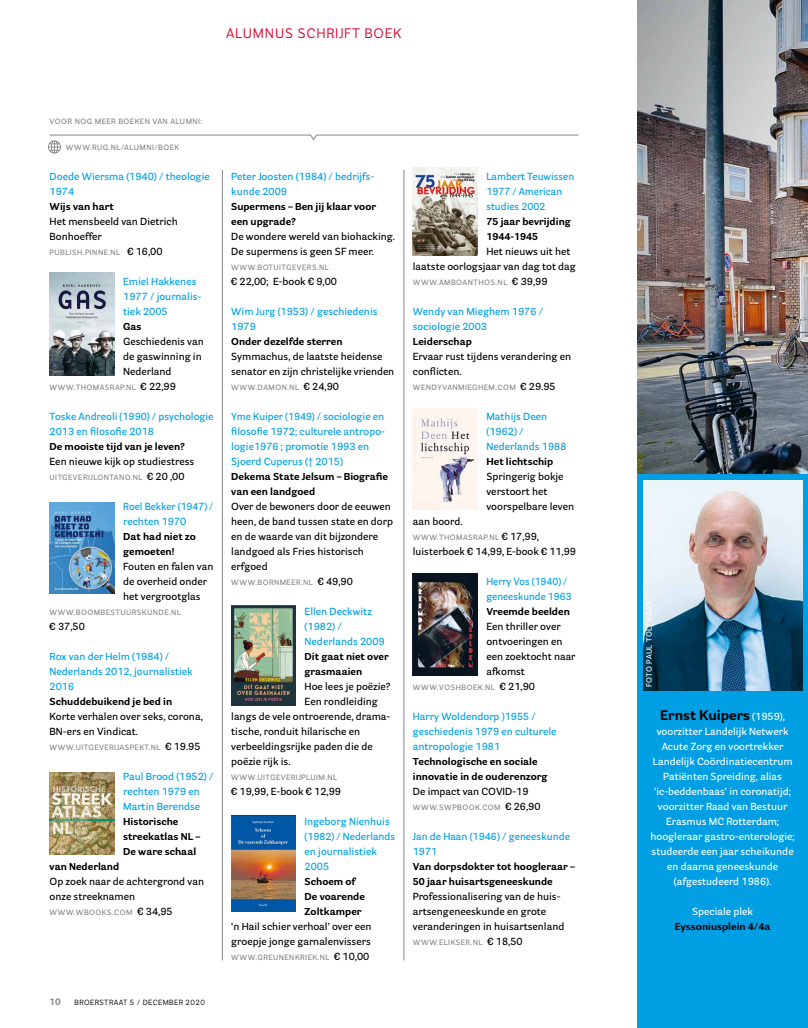
<style>
.page{position:relative;width:808px;height:1028px;background:#fff}
.page>*{position:absolute;margin:0;border:0;box-sizing:border-box;transform-origin:0 0}
.t1{font:700 13.75px "Parry Grotesque";color:#000}
.t2{font:13.75px "Parry Grotesque";letter-spacing:.06em;color:#e4032e}
.t3{font:600 10px/15px "Parry Grotesque";color:#000}
.t4{font:600 10px/15px "Parry Grotesque";color:#009fe3}
.t5{font:700 10px/15px "Parry Grotesque";color:#000}
.t6{font:600 10px/15px "Parry Grotesque";color:#fff;text-align:center}
.t7{font:600 10px/15px "Parry Grotesque";color:#009fe3;scale:.96 1}
.t8{font:700 9.38px "Parry Grotesque";color:#878686}
.t9{font:600 7.5px "Parry Grotesque";letter-spacing:.06em;color:#878686}
.t10{font:7.5px "Parry Grotesque";letter-spacing:.06em;color:#000}
.t11{font:600 7.5px "Parry Grotesque";letter-spacing:.06em;color:#fff}
.s1{font-size:10px;color:#000}
.s2{font-weight:600;font-size:10px;color:#fff}
</style>
<div class="page">
<img style="left:637px;top:0;width:171px;height:475px">
<hr style="left:404px;top:170px;width:1px;height:790px;background:#878686">
<hr style="left:222px;top:170px;width:1px;height:790px;background:#878686">
<img style="left:50px;top:273px;width:64px;height:102px">
<img style="left:50px;top:502px;width:64px;height:92px">
<img style="left:413px;top:168px;width:65px;height:87px">
<img style="left:413px;top:574px;width:65px;height:101px">
<img style="left:413px;top:409px;width:65px;height:100px">
<img style="left:231px;top:815px;width:65px;height:96px">
<img style="left:231px;top:605px;width:65px;height:100px">
<img style="left:50px;top:772px;width:64px;height:82px">
<svg style="left:48px;top:134px;width:531px;height:19px"></svg>
<div style="left:637px;top:475px;width:171px;height:553px;background:#009fe3"></div>
<img style="left:643px;top:480px;width:159px;height:210px">
<h1 class="t2" style="left:226px;top:24px;width:177px">ALUMNUS SCHRIJFT BOEK</h1>
<p class="t9" style="left:50px;top:116px;width:154px">VOOR NOG MEER BOEKEN VAN ALUMNI:</p>
<p class="t9" style="left:66px;top:143px;width:115px">WWW.RUG.NL/ALUMNI/BOEK</p>
<p class="t4" style="left:50px;top:169px;width:162px">Doede Wiersma (1940) / theologie<br>1974</p>
<p class="t5" style="left:50px;top:199px;width:66px">Wijs van hart</p>
<p class="t3" style="left:50px;top:214px;width:130px">Het mensbeeld van Dietrich<br>Bonhoeffer</p>
<p class="t9" style="left:50px;top:248px;width:114px">PUBLISH.PINNE.NL <span class="s1">€ 16,00</span></p>
<p class="t4" style="left:123px;top:274px;width:80px">Emiel Hakkenes<br>1977 / journalis&shy;tiek 2005</p>
<p class="t5" style="left:123px;top:319px;width:20px">Gas</p>
<p class="t3" style="left:123px;top:334px;width:82px">Geschiedenis van de gaswinning in<br>Nederland</p>
<p class="t9" style="left:50px;top:383px;width:128px">WWW.THOMASRAP.NL <span class="s1">€ 22,99</span></p>
<p class="t4" style="left:50px;top:409px;width:165px">Toske Andreoli (1990) / psychologie<br>2013 en filosofie 2018</p>
<p class="t5" style="left:50px;top:439px;width:137px">De mooiste tijd van je leven?</p>
<p class="t3" style="left:50px;top:454px;width:146px">Een nieuwe kijk op studiestress</p>
<p class="t9" style="left:50px;top:473px;width:136px">UITGEVERIJLONTANO.NL <span class="s1">€ 20 ,00</span></p>
<p class="t7" style="left:123px;top:499px;width:96px">Roel Bekker (1947) / rechten 1970</p>
<p class="t5" style="left:123px;top:529px;width:74px">Dat had niet zo gemoeten!</p>
<p class="t3" style="left:123px;top:559px;width:92px">Fouten en falen van de overheid onder het vergrootglas</p>
<p class="t9" style="left:50px;top:608px;width:133px">WWW.BOOMBESTUURSKUNDE.NL</p>
<p class="t3" style="left:50px;top:619px;width:37px">€ 37,50</p>
<p class="t4" style="left:50px;top:649px;width:145px">Rox van der Helm (1984) /<br>Nederlands 2012, journalistiek<br>2016</p>
<p class="t5" style="left:50px;top:694px;width:124px">Schuddebuikend je bed in</p>
<p class="t3" style="left:50px;top:709px;width:155px">Korte verhalen over seks, corona,<br>BN-ers en Vindicat.</p>
<p class="t9" style="left:50px;top:743px;width:152px">WWW.UITGEVERIJASPEKT.NL <span class="s1">€ 19.95</span></p>
<p class="t4" style="left:123px;top:769px;width:92px">Paul Brood (1952) / rechten 1979 en<br>Martin Berendse</p>
<p class="t5" style="left:123px;top:814px;width:79px">Historische streekatlas NL –<br>De ware schaal</p>
<p class="t5" style="left:50px;top:859px;width:71px">van Nederland</p>
<p class="t3" style="left:50px;top:874px;width:156px">Op zoek naar de achtergrond van onze streeknamen</p>
<p class="t9" style="left:50px;top:908px;width:125px">WWW.WBOOKS.COM <span class="s1">€ 34,95</span></p>
<p class="t8" style="left:50px;top:996px;width:13px">10</p>
<p class="t10" style="left:74px;top:998px;width:132px">BROERSTRAAT 5 / DECEMBER 2020</p>
<p class="t4" style="left:231px;top:169px;width:145px">Peter Joosten (1984) / bedrijfs&shy;kunde 2009</p>
<p class="t5" style="left:231px;top:199px;width:146px">Supermens – Ben jij klaar voor een upgrade?</p>
<p class="t3" style="left:231px;top:229px;width:165px">De wondere wereld van biohacking.<br>De supermens is geen SF meer.</p>
<p class="t9" style="left:231px;top:263px;width:99px">WWW.BOTUITGEVERS.NL</p>
<p class="t3" style="left:231px;top:274px;width:107px">€ 22,00; E-book € 9,00</p>
<p class="t4" style="left:231px;top:304px;width:148px">Wim Jurg (1953) / geschiedenis<br>1979</p>
<p class="t5" style="left:231px;top:334px;width:113px">Onder dezelfde sterren</p>
<p class="t3" style="left:231px;top:349px;width:165px">Symmachus, de laatste heidense senator en zijn christelijke vrienden</p>
<p class="t9" style="left:231px;top:383px;width:109px">WWW.DAMON.NL <span class="s1">€ 24,90</span></p>
<p class="t4" style="left:231px;top:409px;width:155px">Yme Kuiper (1949) / sociologie en filosofie 1972; culturele antropo&shy;logie1976 ; promotie 1993 en<br>Sjoerd Cuperus († 2015)</p>
<p class="t5" style="left:231px;top:469px;width:158px">Dekema State Jelsum – Biografie van een landgoed</p>
<p class="t3" style="left:231px;top:499px;width:163px">Over de bewoners door de eeuwen heen, de band tussen state en dorp en de waarde van dit bijzondere landgoed als Fries historisch erfgoed</p>
<p class="t9" style="left:231px;top:578px;width:123px">WWW.BORNMEER.NL <span class="s1">€ 49,90</span></p>
<p class="t4" style="left:305px;top:604px;width:82px">Ellen Deckwitz (1982) /<br>Nederlands 2009</p>
<p class="t5" style="left:305px;top:649px;width:85px">Dit gaat niet over grasmaaien</p>
<p class="t3" style="left:305px;top:679px;width:87px">Hoe lees je poëzie?</p>
<p class="t3" style="left:305px;top:694px;width:75px">Een rondleiding</p>
<p class="t3" style="left:231px;top:709px;width:161px">langs de vele ontroerende, drama-</p>
<p class="t3" style="left:231px;top:724px;width:131px">tische, ronduit hilarische en</p>
<p class="t3" style="left:231px;top:739px;width:143px">verbeeldingsrijke paden die de</p>
<p class="t3" style="left:231px;top:754px;width:61px">poëzie rijk is.</p>
<p class="t9" style="left:231px;top:773px;width:108px">WWW.UITGEVERIJPLUIM.NL</p>
<p class="t3" style="left:231px;top:784px;width:111px">€ 19,99, E-book € 12,99</p>
<p class="t4" style="left:305px;top:814px;width:92px">Ingeborg Nienhuis (1982) / Nederlands en journalistiek<br>2005</p>
<p class="t5" style="left:305px;top:874px;width:62px">Schoem of<br>De voarende<br>Zoltkamper</p>
<p class="t3" style="left:231px;top:919px;width:142px">‘n Hail schier verhoal’ over een groepje jonge garnalenvissers</p>
<p class="t9" style="left:231px;top:953px;width:140px">WWW.GREUNENKRIEK.NL <span class="s1">€ 10,00</span></p>
<p class="t4" style="left:486px;top:169px;width:89px">Lambert Teuwissen<br>1977 / American studies 2002</p>
<p class="t5" style="left:486px;top:214px;width:86px">75 jaar bevrijding<br>1944-1945</p>
<p class="t3" style="left:413px;top:244px;width:165px;text-indent:74px">Het nieuws uit het laatste oorlogsjaar van dag tot dag</p>
<p class="t9" style="left:413px;top:278px;width:136px">WWW.AMBOANTHOS.NL <span class="s1">€ 39,99</span></p>
<p class="t4" style="left:413px;top:304px;width:132px">Wendy van Mieghem 1976 / sociologie 2003</p>
<p class="t5" style="left:413px;top:334px;width:61px">Leiderschap</p>
<p class="t3" style="left:413px;top:349px;width:160px">Ervaar rust tijdens verandering en conflicten.</p>
<p class="t9" style="left:413px;top:383px;width:144px">WENDYVANMIEGHEM.COM <span class="s1">€ 29.95</span></p>
<p class="t4" style="left:486px;top:409px;width:82px">Mathijs Deen (1962) /<br>Nederlands 1988</p>
<p class="t5" style="left:486px;top:454px;width:68px">Het lichtschip</p>
<p class="t3" style="left:486px;top:469px;width:89px">Springerig bokje verstoort het voorspelbare leven</p>
<p class="t3" style="left:413px;top:514px;width:51px">aan boord.</p>
<p class="t9" style="left:413px;top:533px;width:128px">WWW.THOMASRAP.NL <span class="s1">€ 17,99,</span></p>
<p class="t3" style="left:413px;top:544px;width:165px">luisterboek € 14,99, E-book € 11,99</p>
<p class="t7" style="left:486px;top:574px;width:90px">Herry Vos (1940) / geneeskunde 1963</p>
<p class="t5" style="left:486px;top:604px;width:85px">Vreemde beelden</p>
<p class="t3" style="left:486px;top:619px;width:91px">Een thriller over ontvoeringen en een zoektocht naar afkomst</p>
<p class="t9" style="left:413px;top:683px;width:124px">WWW.VOSHBOEK.NL <span class="s1">€ 21,90</span></p>
<p class="t4" style="left:413px;top:709px;width:145px">Harry Woldendorp )1955 / geschiedenis 1979 en culturele antropologie 1981</p>
<p class="t5" style="left:413px;top:754px;width:136px">Technologische en sociale innovatie in de ouderenzorg</p>
<p class="t3" style="left:413px;top:784px;width:117px">De impact van COVID-19</p>
<p class="t9" style="left:413px;top:803px;width:129px">WWW.SWPBOOK.COM <span class="s1">€ 26,90</span></p>
<p class="t4" style="left:413px;top:829px;width:159px">Jan de Haan (1946) / geneeskunde<br>1971</p>
<p class="t5" style="left:413px;top:859px;width:164px">Van dorpsdokter tot hoogleraar –<br>50 jaar huisartsgeneeskunde</p>
<p class="t3" style="left:413px;top:889px;width:153px">Professionalisering van de huis&shy;artsengeneeskunde en grote veranderingen in huisartsenland</p>
<p class="t9" style="left:413px;top:938px;width:111px">WWW.ELIKSER.NL <span class="s1">€ 18,50</span></p>
<p class="t11" style="left:644px;top:687px;width:87px;rotate:-90deg">FOTO PAUL TOLENAAR</p>
<h1 class="t1" style="left:660px;top:706px;width:126px">Ernst Kuipers <span class="s2">(1959),</span></h1>
<p class="t6" style="left:650px;top:724px;width:146px">voorzitter Landelijk Netwerk<br>Acute Zorg en voortrekker<br>Landelijk Coördinatiecentrum<br>Patiënten Spreiding, alias ‘ic-beddenbaas’ in coronatijd; voorzitter Raad van Bestuur<br>Erasmus MC Rotterdam; hoogleraar gastro-enterologie; studeerde een jaar scheikunde en daarna geneeskunde (afgestudeerd 1986).</p>
<p class="t6" style="left:692px;top:904px;width:62px">Speciale plek</p>
<p class="t5" style="left:675px;top:919px;width:97px">Eyssoniusplein 4/4a</p>
</div>
